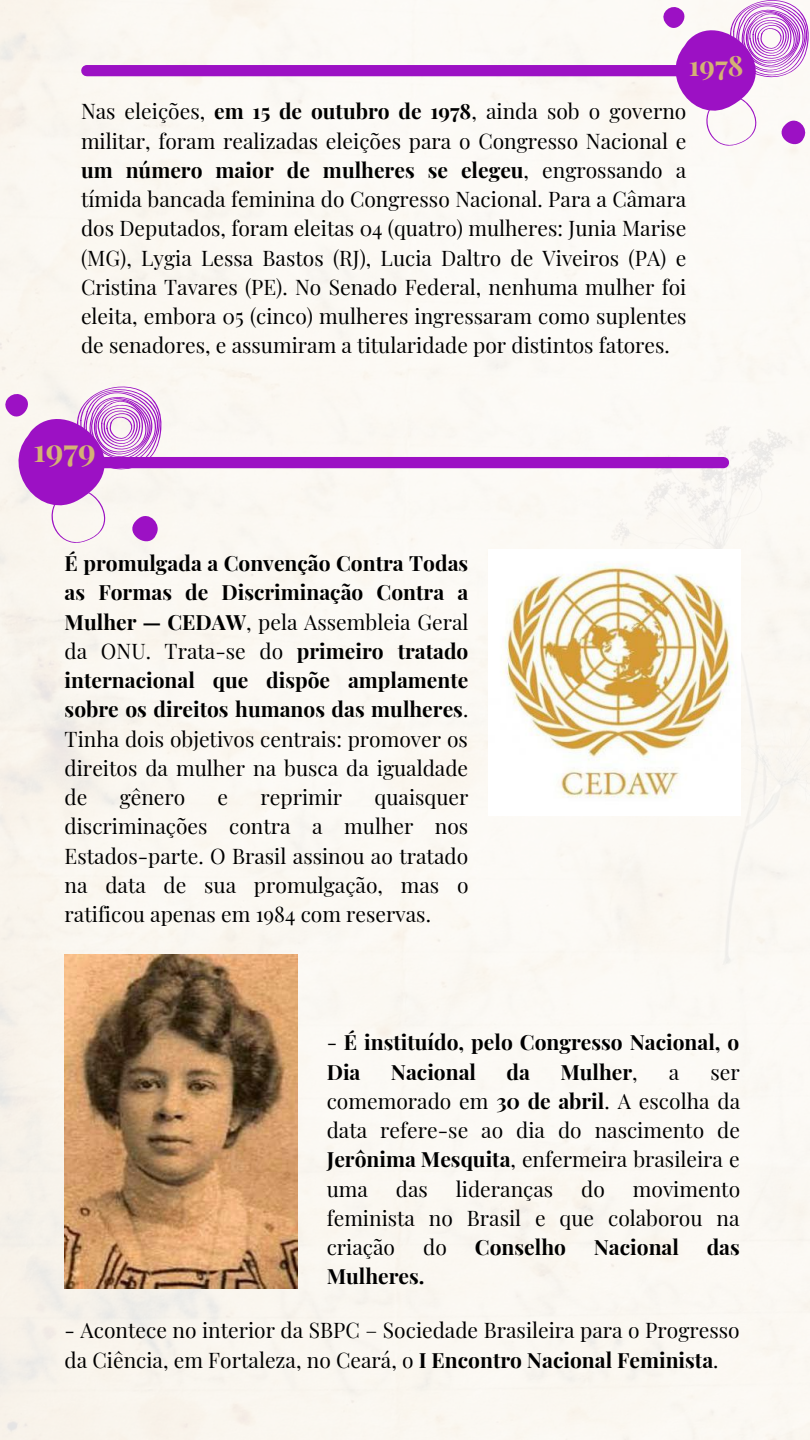
<style>
.page{position:relative;width:810px;height:1440px;background:#fbf8f3}
.page>*{position:absolute;margin:0;border:0;box-sizing:border-box;transform-origin:0 0}
.t1{font:700 32px "Playfair Display";color:#d4b274}
.t2{font:700 28px "Playfair Display";color:#d4b274}
.t3{font:21px/29.2px "Playfair Display";color:#000;text-align:justify}
.t4{font:700 21px/29.2px "Playfair Display";color:#000;text-align:justify}
.s1{font-weight:700}
.s2{font-weight:400}
</style>
<div class="page">
<div style="left:87px;top:65px;width:648px;height:11px;background:#9c11c4"></div>
<svg style="left:0;top:387px;width:163px;height:163px"></svg>
<div style="left:70px;top:457px;width:654px;height:11px;background:#9c11c4"></div>
<svg style="left:658px;top:0;width:152px;height:152px"></svg>
<img style="left:489px;top:550px;width:252px;height:265px">
<img style="left:65px;top:954px;width:233px;height:334px">
<h2 class="t2" style="left:689px;top:45px;width:56px">1978</h2>
<p class="t3" style="left:81px;top:96px;width:607px">Nas eleições, <span class="s1">em 15 de outubro de 1978</span>, ainda sob o governo militar, foram realizadas eleições para o Congresso Nacional e <span class="s1">um número maior de mulheres se elegeu</span>, engrossando a tímida bancada feminina do Congresso Nacional. Para a Câmara dos Deputados, foram eleitas 04 (quatro) mulheres: Junia Marise (MG), Lygia Lessa Bastos (RJ), Lucia Daltro de Viveiros (PA) e Cristina Tavares (PE). No Senado Federal, nenhuma mulher foi eleita, embora 05 (cinco) mulheres ingressaram como suplentes de senadores, e assumiram a titularidade por distintos fatores.</p>
<h1 class="t1" style="left:34px;top:428px;width:64px">1979</h1>
<p class="t4" style="left:65px;top:548px;width:405px">É promulgada a Convenção Contra Todas as Formas de Discriminação Contra a Mulher — CEDAW<span class="s2">, pela Assembleia Geral da ONU. Trata-se do</span> primeiro tratado internacional que dispõe amplamente sobre os direitos humanos das mulheres<span class="s2">.<br>Tinha dois objetivos centrais: promover os direitos da mulher na busca da igualdade de</span></p>
<p class="t3" style="left:120px;top:782px;width:67px">gênero</p>
<p class="t3" style="left:218px;top:782px;width:12px">e</p>
<p class="t3" style="left:261px;top:782px;width:83px">reprimir</p>
<p class="t3" style="left:65px;top:782px;width:405px;text-indent:310px">quaisquer discriminações contra a mulher nos Estados-parte. O Brasil assinou ao tratado na data de sua promulgação, mas o ratificou apenas em 1984 com reservas.</p>
<p class="t4" style="left:327px;top:1027px;width:414px"><span class="s2">-</span> É instituído, pelo Congresso Nacional, o<br>Dia</p>
<p class="t4" style="left:391px;top:1056px;width:87px">Nacional</p>
<p class="t4" style="left:507px;top:1056px;width:25px">da</p>
<p class="t4" style="left:560px;top:1056px;width:79px">Mulher<span class="s2">,</span></p>
<p class="t3" style="left:669px;top:1056px;width:12px">a</p>
<p class="t3" style="left:327px;top:1056px;width:415px;text-indent:384px">ser comemorado em <span class="s1">30 de abril</span>. A escolha da data refere-se ao dia do nascimento de <span class="s1">Jerônima Mesquita</span>, enfermeira brasileira e uma</p>
<p class="t3" style="left:396px;top:1173px;width:34px">das</p>
<p class="t3" style="left:456px;top:1173px;width:99px">lideranças</p>
<p class="t3" style="left:581px;top:1173px;width:25px">do</p>
<p class="t3" style="left:327px;top:1173px;width:415px;text-indent:306px">movimento feminista no Brasil e que colaborou na criação</p>
<p class="t3" style="left:423px;top:1232px;width:25px">do</p>
<p class="t4" style="left:475px;top:1232px;width:93px">Conselho</p>
<p class="t4" style="left:594px;top:1232px;width:87px">Nacional</p>
<p class="t4" style="left:707px;top:1232px;width:35px">das</p>
<p class="t4" style="left:327px;top:1261px;width:99px">Mulheres.</p>
<p class="t3" style="left:65px;top:1315px;width:677px">- Acontece no interior da SBPC – Sociedade Brasileira para o Progresso da Ciência, em Fortaleza, no Ceará, o <span class="s1">I Encontro Nacional Feminista</span>.</p>
</div>
